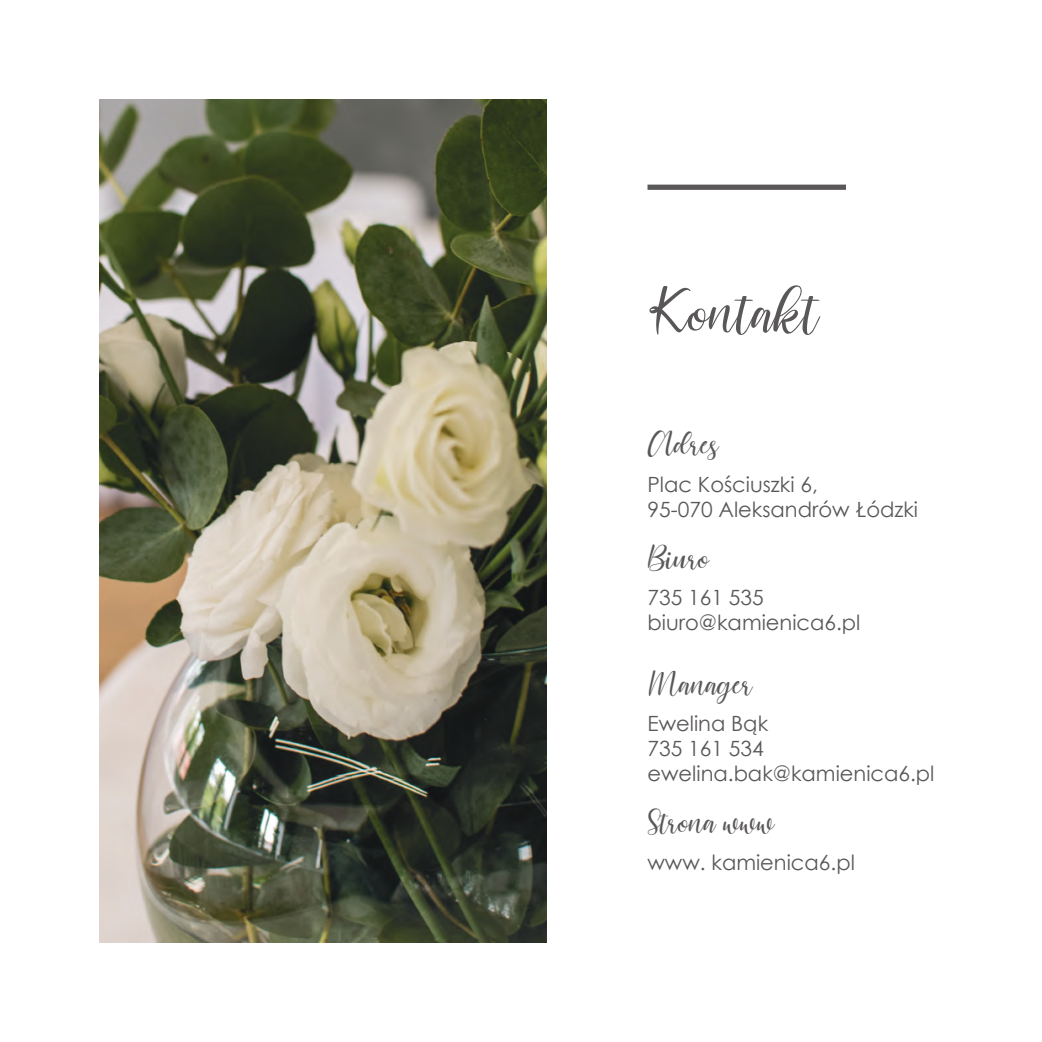
<style>
.page{position:relative;width:1042px;height:1042px;background:#fff}
.page>*{position:absolute;margin:0;border:0;box-sizing:border-box;transform-origin:0 0}
.t1{font:59.5px "Cattalina";color:#5a5758}
.t2{font:31.5px "Cattalina";color:#5a5758}
.t3{font:21px/25.2px "Century Gothic";color:#5a5758}
</style>
<div class="page">
<img style="left:99px;top:99px;width:448px;height:844px">
<div style="left:647px;top:185px;width:199px;height:5px;background:#5a5758"></div>
<h1 class="t1" style="left:647px;top:279px;width:174px">Kontakt</h1>
<h2 class="t2" style="left:647px;top:427px;width:73px">Adres</h2>
<p class="t3" style="left:647px;top:471px;width:272px">Plac Kościuszki 6,<br>95-070 Aleksandrów Łódzki</p>
<h2 class="t2" style="left:647px;top:540px;width:64px">Biuro</h2>
<p class="t3" style="left:647px;top:584px;width:214px">735 161 535 biuro@kamienica6.pl</p>
<h2 class="t2" style="left:647px;top:666px;width:107px">Manager</h2>
<p class="t3" style="left:647px;top:710px;width:288px">Ewelina Bąk<br>735 161 534 ewelina.bak@kamienica6.pl</p>
<h2 class="t2" style="left:647px;top:805px;width:129px">Strona www</h2>
<p class="t3" style="left:647px;top:849px;width:209px">www. kamienica6.pl</p>
</div>
